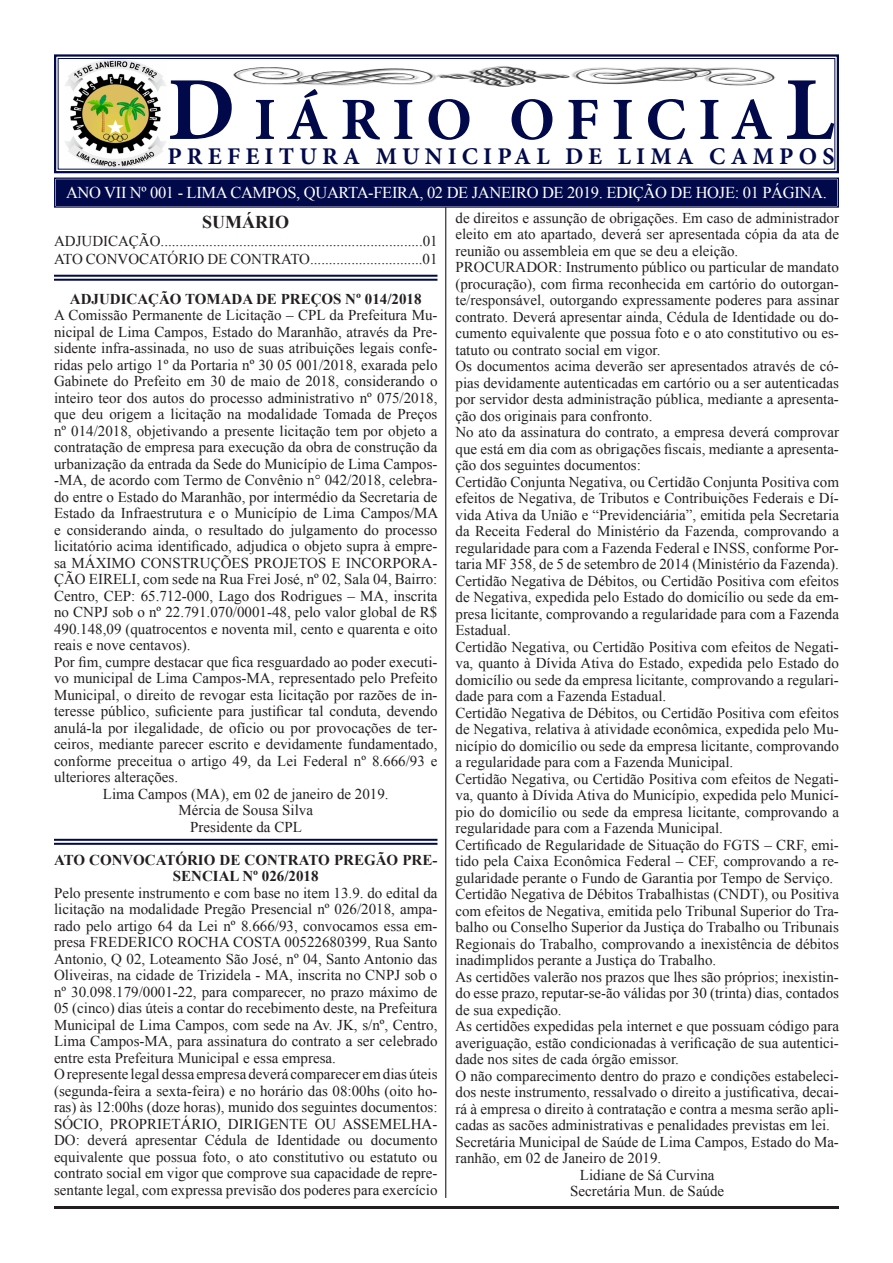
<style>
.page{position:relative;width:893px;height:1263px;background:#fff}
.page>*{position:absolute;margin:0;border:0;box-sizing:border-box;transform-origin:0 0}
.t1{font:700 60px "Minion Pro";letter-spacing:.19em;color:#01094a}
.t2{font:700 24px "Minion Pro";letter-spacing:.215em;color:#01094a}
.t3{font:700 18px "Times New Roman";color:#231f20}
.t4{font:16.5px "Times New Roman";letter-spacing:-.02em;color:#fff}
.t5{font:15px/16.5px "Times New Roman";color:#231f20;text-align:justify}
.t6{font:700 15px/16.5px "Times New Roman";color:#231f20;text-align:center}
.s1{font-size:90px}
</style>
<div class="page">
<svg style="left:54px;top:54px;width:785px;height:120px"></svg>
<div style="left:58px;top:58px;width:777px;height:112px;border:1px solid #01094a"></div>
<svg style="left:54px;top:177px;width:785px;height:31px;background:#111855"></svg>
<div style="left:56px;top:179px;width:781px;height:27px;border:1px solid #01094a"></div>
<div style="left:57px;top:181px;width:779px;height:23px;border:1px solid #01094a"></div>
<hr style="left:54px;top:1206px;width:785px;height:3px;background:#231f20">
<hr style="left:54px;top:275px;width:383px;height:2px;background:#01094a">
<hr style="left:54px;top:279px;width:383px;height:2px;background:#01094a">
<hr style="left:445px;top:207px;width:1px;height:991px;background:#231f20">
<img style="left:230px;top:66px;width:550px;height:21px">
<img style="left:64px;top:60px;width:102px;height:108px">
<hr style="left:54px;top:839px;width:383px;height:2px;background:#01094a">
<hr style="left:54px;top:843px;width:383px;height:2px;background:#01094a">
<p class="t1" style="left:167px;top:77px;width:669px"><span class="s1">D</span>IÁRIO OFICIA<span class="s1">L</span></p>
<p class="t2" style="left:168px;top:140px;width:668px">PREFEITURA MUNICIPAL DE LIMA CAMPOS</p>
<p class="t4" style="left:66px;top:181px;width:762px">ANO VII Nº 001 - LIMA CAMPOS, QUARTA-FEIRA, 02 DE JANEIRO DE 2019. EDIÇÃO DE HOJE: 01 PÁGINA.</p>
<p class="t3" style="left:202px;top:210px;width:88px">SUMÁRIO</p>
<p class="t5" style="left:54px;top:233px;width:385px">ADJUDICAÇÃO......................................................................01</p>
<p class="t5" style="left:54px;top:251px;width:385px">ATO CONVOCATÓRIO DE CONTRATO..............................01</p>
<p class="t6" style="left:70px;top:290px;width:353px">ADJUDICAÇÃO TOMADA DE PREÇOS Nº 014/2018</p>
<p class="t5" style="left:54px;top:307px;width:386px">A Comissão Permanente de Licitação – CPL da Prefeitura Mu&shy;nicipal de Lima Campos, Estado do Maranhão, através da Pre&shy;sidente infra-assinada, no uso de suas atribuições legais confe&shy;ridas pelo artigo 1º da Portaria nº 30 05 001/2018, exarada pelo Gabinete do Prefeito em 30 de maio de 2018, considerando o inteiro teor dos autos do processo administrativo nº 075/2018, que deu origem a licitação na modalidade Tomada de Preços nº 014/2018, objetivando a presente licitação tem por objeto a contratação de empresa para execução da obra de construção da urbanização da entrada da Sede do Município de Lima Campos--MA, de acordo com Termo de Convênio n° 042/2018, celebra&shy;do entre o Estado do Maranhão, por intermédio da Secretaria de Estado da Infraestrutura e o Município de Lima Campos/MA e considerando ainda, o resultado do julgamento do processo licitatório acima identificado, adjudica o objeto supra à empre&shy;sa MÁXIMO CONSTRUÇÕES PROJETOS E INCORPORA-ÇÃO EIRELI, com sede na Rua Frei José, nº 02, Sala 04, Bairro:<br>Centro, CEP: 65.712-000, Lago dos Rodrigues – MA, inscrita no CNPJ sob o nº 22.791.070/0001-48, pelo valor global de R$ 490.148,09 (quatrocentos e noventa mil, cento e quarenta e oito reais e nove centavos).</p>
<p class="t5" style="left:54px;top:653px;width:385px">Por fim, cumpre destacar que fica resguardado ao poder executi&shy;vo municipal de Lima Campos-MA, representado pelo Prefeito Municipal, o direito de revogar esta licitação por razões de in&shy;teresse público, suficiente para justificar tal conduta, devendo anulá-la por ilegalidade, de ofício ou por provocações de ter&shy;ceiros, mediante parecer escrito e devidamente fundamentado, conforme preceitua o artigo 49, da Lei Federal nº 8.666/93 e ulteriores alterações.</p>
<p class="t5" style="left:103px;top:785px;width:287px">Lima Campos (MA), em 02 de janeiro de 2019.</p>
<p class="t5" style="left:178px;top:802px;width:136px">Mércia de Sousa Silva</p>
<p class="t5" style="left:190px;top:818px;width:113px">Presidente da CPL</p>
<p class="t6" style="left:54px;top:851px;width:385px">ATO CONVOCATÓRIO DE CONTRATO PREGÃO PRE-<br>SENCIAL Nº 026/2018</p>
<p class="t5" style="left:54px;top:884px;width:385px">Pelo presente instrumento e com base no item 13.9. do edital da licitação na modalidade Pregão Presencial nº 026/2018, ampa&shy;rado pelo artigo 64 da Lei nº 8.666/93, convocamos essa em&shy;presa FREDERICO ROCHA COSTA 00522680399, Rua Santo Antonio, Q 02, Loteamento São José, nº 04, Santo Antonio das Oliveiras, na cidade de Trizidela - MA, inscrita no CNPJ sob o nº 30.098.179/0001-22, para comparecer, no prazo máximo de 05 (cinco) dias úteis a contar do recebimento deste, na Prefeitura Municipal de Lima Campos, com sede na Av. JK, s/nº, Centro, Lima Campos-MA, para assinatura do contrato a ser celebrado entre esta Prefeitura Municipal e essa empresa.</p>
<p class="t5" style="left:54px;top:1066px;width:385px">O represente legal dessa empresa deverá comparecer em dias úteis (segunda-feira a sexta-feira) e no horário das 08:00hs (oito ho&shy;ras) às 12:00hs (doze horas), munido dos seguintes documentos:</p>
<p class="t5" style="left:54px;top:1115px;width:385px">SÓCIO, PROPRIETÁRIO, DIRIGENTE OU ASSEMELHA-DO: deverá apresentar Cédula de Identidade ou documento equivalente que possua foto, o ato constitutivo ou estatuto ou contrato social em vigor que comprove sua capacidade de repre&shy;sentante legal, com expressa previsão dos poderes para exercício</p>
<p class="t5" style="left:455px;top:209px;width:385px">de direitos e assunção de obrigações. Em caso de administrador eleito em ato apartado, deverá ser apresentada cópia da ata de reunião ou assembleia em que se deu a eleição.</p>
<p class="t5" style="left:455px;top:259px;width:385px">PROCURADOR: Instrumento público ou particular de mandato (procuração), com firma reconhecida em cartório do outorgan&shy;te/responsável, outorgando expressamente poderes para assinar contrato. Deverá apresentar ainda, Cédula de Identidade ou do&shy;cumento equivalente que possua foto e o ato constitutivo ou es&shy;tatuto ou contrato social em vigor.</p>
<p class="t5" style="left:455px;top:358px;width:385px">Os documentos acima deverão ser apresentados através de có&shy;pias devidamente autenticadas em cartório ou a ser autenticadas por servidor desta administração pública, mediante a apresenta&shy;ção dos originais para confronto.</p>
<p class="t5" style="left:455px;top:424px;width:385px">No ato da assinatura do contrato, a empresa deverá comprovar que está em dia com as obrigações fiscais, mediante a apresenta&shy;ção dos seguintes documentos:</p>
<p class="t5" style="left:455px;top:473px;width:385px">Certidão Conjunta Negativa, ou Certidão Conjunta Positiva com efeitos de Negativa, de Tributos e Contribuições Federais e Dí&shy;vida Ativa da União e “Previdenciária”, emitida pela Secretaria da Receita Federal do Ministério da Fazenda, comprovando a regularidade para com a Fazenda Federal e INSS, conforme Por&shy;taria MF 358, de 5 de setembro de 2014 (Ministério da Fazenda).</p>
<p class="t5" style="left:455px;top:572px;width:385px">Certidão Negativa de Débitos, ou Certidão Positiva com efeitos de Negativa, expedida pelo Estado do domicílio ou sede da em&shy;presa licitante, comprovando a regularidade para com a Fazenda Estadual.</p>
<p class="t5" style="left:455px;top:638px;width:385px">Certidão Negativa, ou Certidão Positiva com efeitos de Negati&shy;va, quanto à Dívida Ativa do Estado, expedida pelo Estado do domicílio ou sede da empresa licitante, comprovando a regulari&shy;dade para com a Fazenda Estadual.</p>
<p class="t5" style="left:455px;top:704px;width:385px">Certidão Negativa de Débitos, ou Certidão Positiva com efeitos de Negativa, relativa à atividade econômica, expedida pelo Mu&shy;nicípio do domicílio ou sede da empresa licitante, comprovando a regularidade para com a Fazenda Municipal.</p>
<p class="t5" style="left:455px;top:770px;width:385px">Certidão Negativa, ou Certidão Positiva com efeitos de Negati&shy;va, quanto à Dívida Ativa do Município, expedida pelo Municí&shy;pio do domicílio ou sede da empresa licitante, comprovando a regularidade para com a Fazenda Municipal.</p>
<p class="t5" style="left:455px;top:836px;width:385px">Certificado de Regularidade de Situação do FGTS – CRF, emi&shy;tido pela Caixa Econômica Federal – CEF, comprovando a re&shy;gularidade perante o Fundo de Garantia por Tempo de Serviço.</p>
<p class="t5" style="left:455px;top:886px;width:385px">Certidão Negativa de Débitos Trabalhistas (CNDT), ou Positiva com efeitos de Negativa, emitida pelo Tribunal Superior do Tra&shy;balho ou Conselho Superior da Justiça do Trabalho ou Tribunais Regionais do Trabalho, comprovando a inexistência de débitos inadimplidos perante a Justiça do Trabalho.</p>
<p class="t5" style="left:455px;top:968px;width:385px">As certidões valerão nos prazos que lhes são próprios; inexistin&shy;do esse prazo, reputar-se-ão válidas por 30 (trinta) dias, contados de sua expedição.</p>
<p class="t5" style="left:455px;top:1018px;width:385px">As certidões expedidas pela internet e que possuam código para averiguação, estão condicionadas à verificação de sua autentici&shy;dade nos sites de cada órgão emissor.</p>
<p class="t5" style="left:455px;top:1067px;width:385px">O não comparecimento dentro do prazo e condições estabeleci&shy;dos neste instrumento, ressalvado o direito a justificativa, decai&shy;rá à empresa o direito à contratação e contra a mesma serão apli&shy;cadas as sacões administrativas e penalidades previstas em lei.</p>
<p class="t5" style="left:455px;top:1133px;width:385px">Secretária Municipal de Saúde de Lima Campos, Estado do Ma&shy;ranhão, em 02 de Janeiro de 2019.</p>
<p class="t5" style="left:580px;top:1166px;width:136px">Lidiane de Sá Curvina</p>
<p class="t5" style="left:570px;top:1183px;width:156px">Secretária Mun. de Saúde</p>
</div>
